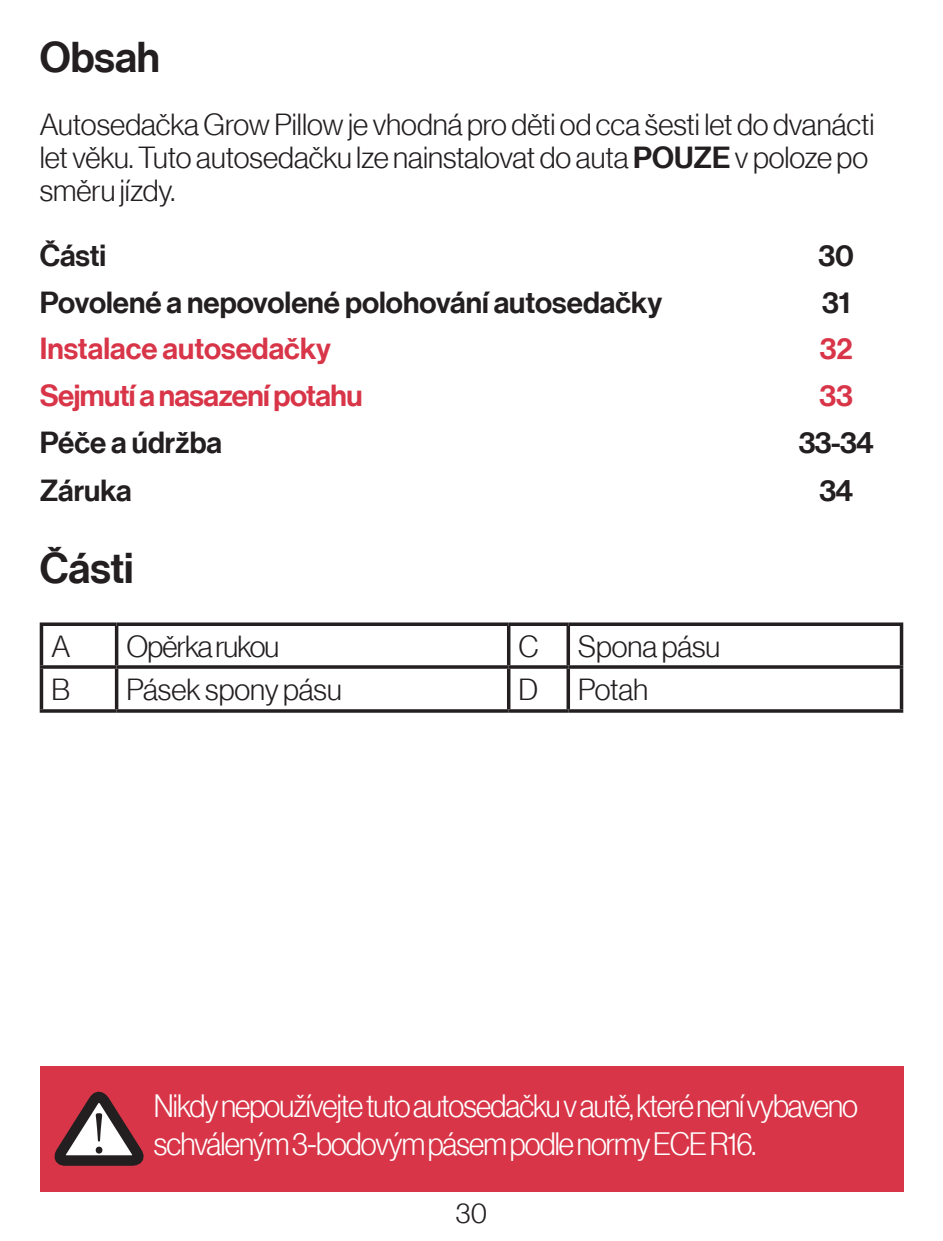
<style>
.page{position:relative;width:943px;height:1241px;background:#fff}
.page>*{position:absolute;margin:0;border:0;box-sizing:border-box;transform-origin:0 0}
.t1{font:42px "N Haas Grotesk DS Pro 65 Md";color:#231f20}
.t2{font:31.5px/37.8px "N Haas Grotesk DS Pro 45 Lt";letter-spacing:-.03em;color:#fff;scale:.95 1}
.Cover_Title_CG_21pt{font:29.75px/33.2px "N Haas Grotesk DS Pro 45 Lt";color:#231f20}
.Cover_Title_CG_21pt-2{font:29.75px "N Haas Grotesk DS Pro 65 Md";color:#231f20}
.Cover_Title_CG_21pt-3{font:29.75px "N Haas Grotesk DS Pro 65 Md";letter-spacing:-.005em;color:#d83548}
.Cover_Title_CG_21pt-4{font:29.75px "N Haas Grotesk DS Pro 45 Lt";letter-spacing:-.03em;color:#231f20}
.Body_text_9pt{font:29.75px "N Haas Grotesk DS Pro 45 Lt";color:#231f20}
.t3{font:28px "N Haas Grotesk DS Pro 45 Lt";color:#231f20}
.s1{font-family:"N Haas Grotesk DS Pro 65 Md"}
</style>
<div class="page">
<svg style="left:40px;top:622px;width:77px;height:4px"></svg>
<hr style="left:40px;top:626px;width:3px;height:39px;background:#231f20">
<svg style="left:117px;top:622px;width:391px;height:4px;background:#3d3a3a"></svg>
<hr style="left:115px;top:626px;width:3px;height:39px;background:#231f20">
<svg style="left:508px;top:622px;width:60px;height:4px"></svg>
<hr style="left:507px;top:626px;width:3px;height:39px;background:#231f20">
<svg style="left:568px;top:622px;width:335px;height:4px"></svg>
<svg style="left:566px;top:626px;width:4px;height:39px"></svg>
<svg style="left:899px;top:626px;width:4px;height:39px"></svg>
<hr style="left:40px;top:665px;width:77px;height:3px;background:#231f20">
<hr style="left:40px;top:668px;width:3px;height:41px;background:#231f20">
<hr style="left:117px;top:665px;width:391px;height:3px;background:#231f20">
<hr style="left:115px;top:668px;width:3px;height:41px;background:#231f20">
<hr style="left:508px;top:665px;width:60px;height:3px;background:#231f20">
<hr style="left:507px;top:668px;width:3px;height:41px;background:#231f20">
<hr style="left:568px;top:665px;width:335px;height:3px;background:#231f20">
<svg style="left:566px;top:668px;width:4px;height:41px"></svg>
<svg style="left:899px;top:668px;width:4px;height:41px"></svg>
<hr style="left:40px;top:709px;width:77px;height:3px;background:#231f20">
<hr style="left:117px;top:709px;width:391px;height:3px;background:#231f20">
<hr style="left:508px;top:709px;width:60px;height:3px;background:#231f20">
<hr style="left:568px;top:709px;width:335px;height:3px;background:#231f20">
<div style="left:40px;top:1066px;width:863px;height:125px;background:#d83548"></div>
<svg style="left:54px;top:1091px;width:89px;height:75px"></svg>
<p class="t1" style="left:40px;top:33px;width:122px">Obsah</p>
<p class="Cover_Title_CG_21pt" style="left:40px;top:107px;width:836px">Autosedačka Grow Pillow je vhodná pro děti od cca šesti let do dvanácti let věku. Tuto autosedačku lze nainstalovat do auta <span class="s1">POUZE</span> v poloze po směru jízdy.</p>
<p class="Cover_Title_CG_21pt-2" style="left:40px;top:238px;width:68px">Části</p>
<p class="Cover_Title_CG_21pt-2" style="left:818px;top:238px;width:37px">30</p>
<p class="Cover_Title_CG_21pt-2" style="left:40px;top:285px;width:624px">Povolené a nepovolené polohování autosedačky</p>
<p class="Cover_Title_CG_21pt-2" style="left:822px;top:285px;width:30px">31</p>
<p class="Cover_Title_CG_21pt-3" style="left:40px;top:332px;width:293px">Instalace autosedačky</p>
<p class="Cover_Title_CG_21pt-3" style="left:819px;top:332px;width:35px">32</p>
<p class="Cover_Title_CG_21pt-3" style="left:40px;top:378px;width:324px">Sejmutí a nasazení potahu</p>
<p class="Cover_Title_CG_21pt-3" style="left:819px;top:378px;width:35px">33</p>
<p class="Cover_Title_CG_21pt-2" style="left:40px;top:425px;width:184px">Péče a údržba</p>
<p class="Cover_Title_CG_21pt-2" style="left:798px;top:425px;width:76px">33-34</p>
<p class="Cover_Title_CG_21pt-2" style="left:40px;top:473px;width:93px">Záruka</p>
<p class="Cover_Title_CG_21pt-2" style="left:819px;top:473px;width:35px">34</p>
<p class="t1" style="left:40px;top:544px;width:95px">Části</p>
<p class="Body_text_9pt" style="left:51px;top:629px;width:20px">A</p>
<p class="Cover_Title_CG_21pt-4" style="left:126px;top:629px;width:154px">Opěrka rukou</p>
<p class="Body_text_9pt" style="left:518px;top:629px;width:22px">C</p>
<p class="Cover_Title_CG_21pt" style="left:578px;top:630px;width:144px">Spona pásu</p>
<p class="Body_text_9pt" style="left:51px;top:672px;width:20px">B</p>
<p class="Cover_Title_CG_21pt" style="left:126px;top:672px;width:217px">Pásek spony pásu</p>
<p class="Body_text_9pt" style="left:518px;top:672px;width:21px">D</p>
<p class="Cover_Title_CG_21pt" style="left:578px;top:672px;width:72px">Potah</p>
<p class="t2" style="left:154px;top:1087px;width:742px">Nikdy nepoužívejte tuto autosedačku v autě, které není vybaveno schváleným 3-bodovým pásem podle normy ECE R16.</p>
<p class="t3" style="left:456px;top:1197px;width:33px">30</p>
</div>
